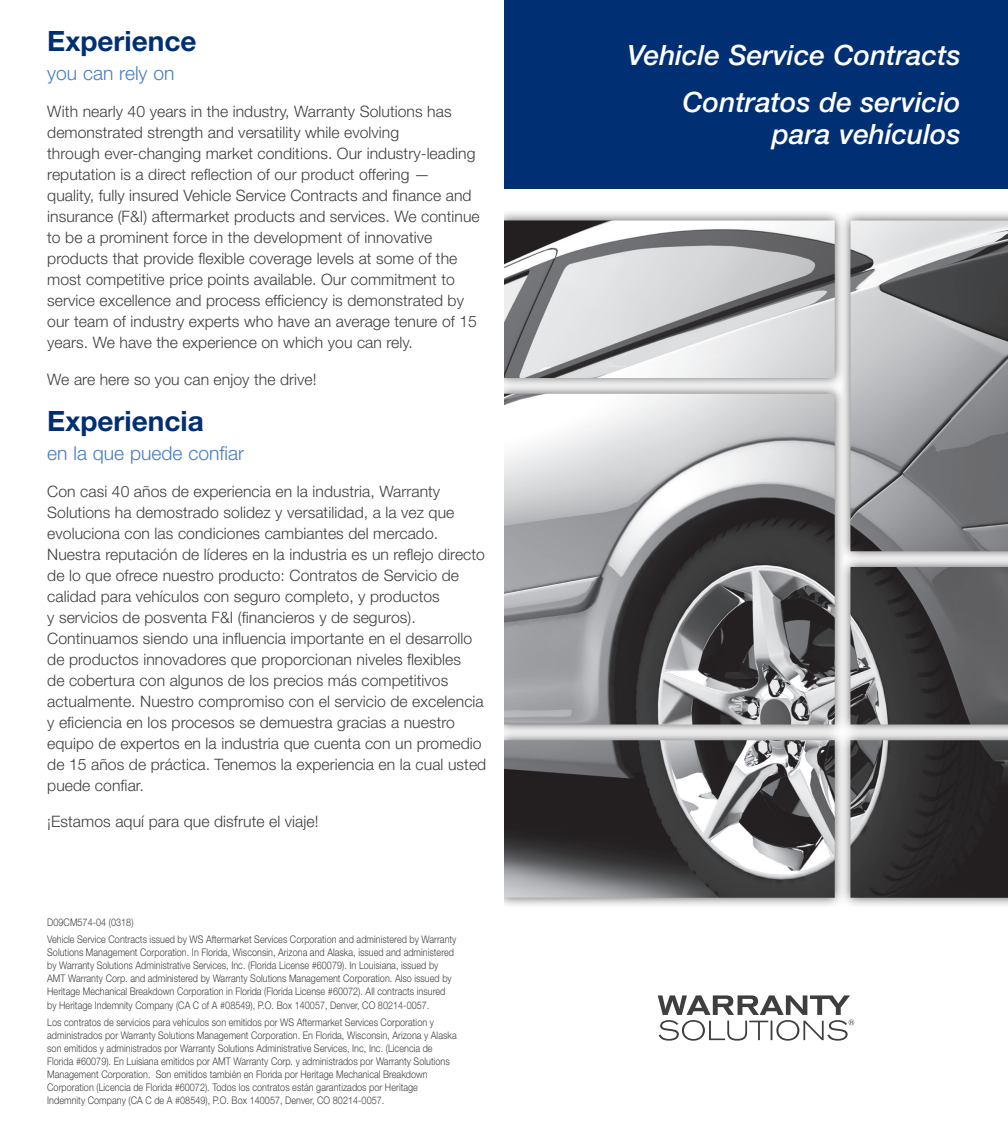
<style>
.page{position:relative;width:1008px;height:1134px;background:#fff}
.page>*{position:absolute;margin:0;border:0;box-sizing:border-box;transform-origin:0 0}
.Title_-_Cover{font:italic 500 28px/31.5px "Helvetica Neue LT Std";color:#fff;text-align:right}
.Headers{font:700 28px "Helvetica Neue LT Std";color:#002f73}
.Subheaders{font:300 19.25px "Helvetica Neue LT Std";color:#467cbf}
.Main_Text{font:300 15.75px/21px "Helvetica Neue LT Std";letter-spacing:.005em;color:#3e3e3f}
.Captions{font:300 10.5px/13.1px "Helvetica Neue LT Std";letter-spacing:.005em;color:#3e3e3f;scale:.86 1}
</style>
<div class="page">
<div style="left:504px;top:209px;width:504px;height:700px;background:#231f20;opacity:.75"></div>
<img style="left:504px;top:220px;width:504px;height:678px">
<div style="left:504px;top:0;width:504px;height:189px;background:#002f73"></div>
<svg style="left:658px;top:995px;width:196px;height:46px"></svg>
<p class="Headers" style="left:47px;top:24px;width:151px">Experience</p>
<p class="Subheaders" style="left:47px;top:62px;width:129px">you can rely on</p>
<p class="Main_Text" style="left:47px;top:101px;width:434px">With nearly 40 years in the industry, Warranty Solutions has demonstrated strength and versatility while evolving<br>through ever-changing market conditions. Our industry-leading reputation is a direct reflection of our product offering — quality, fully insured Vehicle Service Contracts and finance and insurance (F&amp;I) aftermarket products and services. We continue to be a prominent force in the development of innovative products that provide flexible coverage levels at some of the most competitive price points available. Our commitment to service excellence and process efficiency is demonstrated by our team of industry experts who have an average tenure of 15 years. We have the experience on which you can rely.</p>
<p class="Main_Text" style="left:47px;top:368px;width:271px">We are here so you can enjoy the drive!</p>
<p class="Headers" style="left:47px;top:404px;width:158px">Experiencia</p>
<p class="Subheaders" style="left:47px;top:441px;width:198px">en la que puede confiar</p>
<p class="Main_Text" style="left:47px;top:480px;width:441px">Con casi 40 años de experiencia en la industria, Warranty Solutions ha demostrado solidez y versatilidad, a la vez que evoluciona con las condiciones cambiantes del mercado.<br>Nuestra reputación de líderes en la industria es un reflejo directo de lo que ofrece nuestro producto: Contratos de Servicio de calidad para vehículos con seguro completo, y productos<br>y servicios de posventa F&amp;I (financieros y de seguros).<br>Continuamos siendo una influencia importante en el desarrollo de productos innovadores que proporcionan niveles flexibles<br>de cobertura con algunos de los precios más competitivos actualmente. Nuestro compromiso con el servicio de excelencia y eficiencia en los procesos se demuestra gracias a nuestro equipo de expertos en la industria que cuenta con un promedio de 15 años de práctica. Tenemos la experiencia en la cual usted puede confiar.</p>
<p class="Main_Text" style="left:47px;top:811px;width:273px">¡Estamos aquí para que disfrute el viaje!</p>
<p class="Captions" style="left:47px;top:916px;width:102px">D09CM574-04 (0318)</p>
<p class="Captions" style="left:47px;top:932px;width:477px">Vehicle Service Contracts issued by WS Aftermarket Services Corporation and administered by Warranty Solutions Management Corporation. In Florida, Wisconsin, Arizona and Alaska, issued and administered by Warranty Solutions Administrative Services, Inc. (Florida License #60079). In Louisiana, issued by AMT Warranty Corp. and administered by Warranty Solutions Management Corporation. Also issued by Heritage Mechanical Breakdown Corporation in Florida (Florida License #60072). All contracts insured by Heritage Indemnity Company (CA C of A #08549), P.O. Box 140057, Denver, CO 80214-0057.</p>
<p class="Captions" style="left:47px;top:1015px;width:478px">Los contratos de servicios para vehículos son emitidos por WS Aftermarket Services Corporation y administrados por Warranty Solutions Management Corporation. En Florida, Wisconsin, Arizona y Alaska son emitidos y administrados por Warranty Solutions Administrative Services, Inc, Inc. (Licencia de Florida #60079). En Luisiana emitidos por AMT Warranty Corp. y administrados por Warranty Solutions Management Corporation. Son emitidos también en Florida por Heritage Mechanical Breakdown Corporation (Licencia de Florida #60072). Todos los contratos están garantizados por Heritage Indemnity Company (CA C de A #08549), P.O. Box 140057, Denver, CO 80214-0057.</p>
<p class="Title_-_Cover" style="left:627px;top:39px;width:335px">Vehicle Service Contracts</p>
<p class="Title_-_Cover" style="left:683px;top:86px;width:279px">Contratos de servicio para vehículos</p>
</div>
